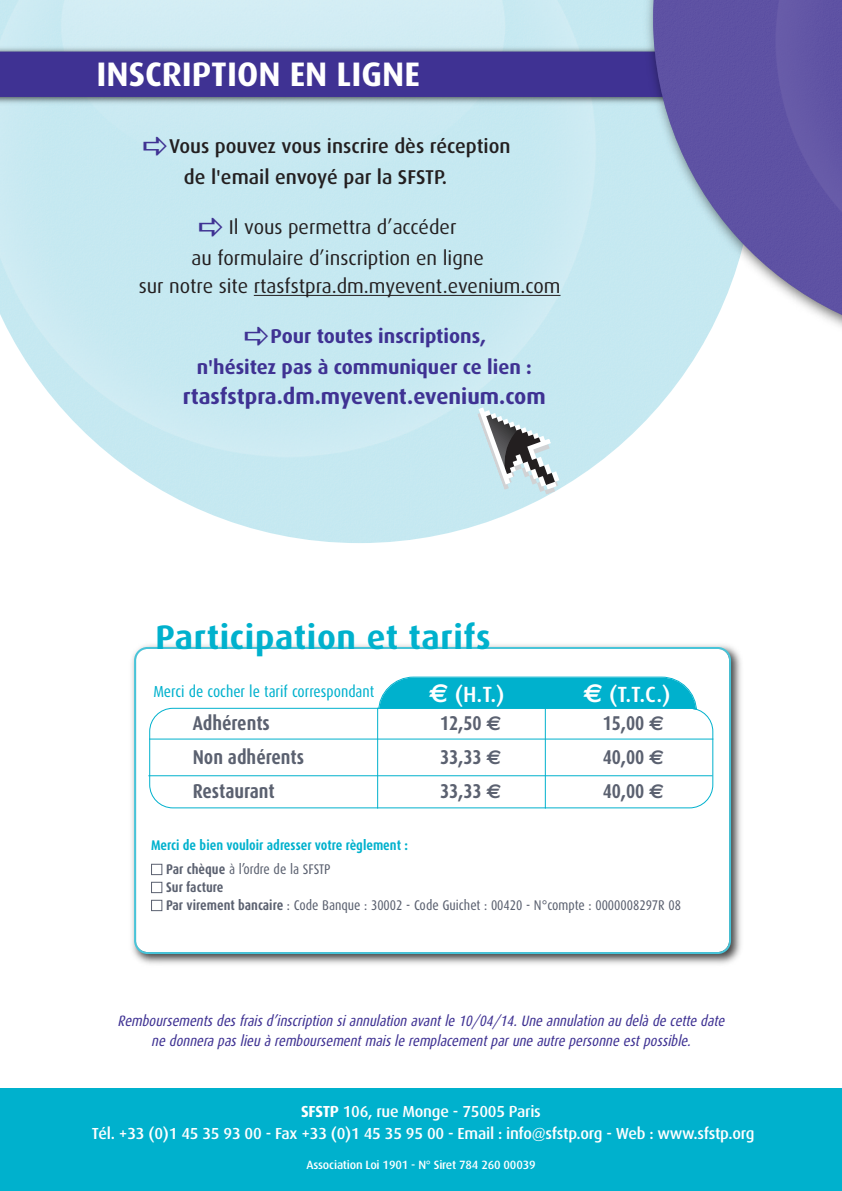
<style>
.page{position:relative;width:842px;height:1191px;background:#fff}
.page>*{position:absolute;margin:0;border:0;box-sizing:border-box;transform-origin:0 0}
.t1{font:700 34px "Dax";letter-spacing:.02em;color:#00b1cd}
.t2{font:700 34px "Dax";color:#fff}
.t3{font:700 22px "Dax";color:#3f3293}
.t4{font:500 22px "Dax";color:#fff}
.t5{font:20px/31.6px "Dax";color:#231f20;text-align:center}
.t6{font:700 20px "Dax Condensed";color:#5b6170}
.t7{font:500 20px/31.6px "Dax";color:#231f20}
.t8{font:700 20px/31.6px "Dax";color:#3f3293}
.t9{font:500 16px/22px "Dax";letter-spacing:-.015em;color:#fff;text-align:center}
.t10{font:16px "Dax Condensed";color:#00b1cd}
.t11{font:italic 15px/20px "Dax Condensed";color:#3f3293;text-align:center}
.t12{font:14px/18px "Dax Condensed";color:#5b6170}
.t13{font:700 14px/23.6px "Dax Condensed";color:#00b1cd}
.t14{font:500 12px "Dax";letter-spacing:-.015em;color:#fff}
.s1{font-family:"Euro Sans";font-weight:700;font-size:26px}
.s2{font-family:"Euro Sans"}
.s3{color:#5b6170}
.s4{font-weight:400;color:#5b6170}
.s5{font-weight:700}
</style>
<div class="page">
<div style="left:0;top:52px;width:641px;height:45px;background:#3f3293"></div>
<hr style="left:254px;top:295px;width:306px;height:1px;background:#231f20">
<svg style="left:477px;top:407px;width:82px;height:88px;background:#aec0c5"></svg>
<img style="left:132px;top:644px;width:609px;height:320px">
<svg style="left:134px;top:647px;width:597px;height:307px"></svg>
<img style="left:641px;top:0;width:62px;height:366px">
<svg style="left:653px;top:336px;width:55px;height:9px"></svg>
<img style="left:653px;top:0;width:189px;height:336px">
<div style="left:0;top:1089px;width:842px;height:102px;background:#00b1cd"></div>
<div style="left:379px;top:677px;width:317px;height:69px;background:#00b1cd;border-radius:34px"></div>
<div style="left:378px;top:676px;width:319px;height:71px;border:2px solid #00b1cd;border-radius:35px"></div>
<div style="left:150px;top:709px;width:562px;height:98px;background:#fff;border-radius:23px"></div>
<div style="left:149px;top:708px;width:564px;height:100px;border:2px solid #00b1cd;border-radius:24px"></div>
<hr style="left:149px;top:738px;width:564px;height:1px;background:#00b1cd">
<hr style="left:377px;top:708px;width:1px;height:100px;background:#00b1cd">
<hr style="left:545px;top:708px;width:1px;height:100px;background:#00b1cd">
<div style="left:152px;top:864px;width:9px;height:10px;background:#fff"></div>
<div style="left:151px;top:863px;width:11px;height:12px;border:1px solid #5b6170"></div>
<div style="left:152px;top:882px;width:9px;height:10px;background:#fff"></div>
<div style="left:151px;top:881px;width:11px;height:12px;border:1px solid #5b6170"></div>
<div style="left:152px;top:900px;width:9px;height:10px;background:#fff"></div>
<div style="left:151px;top:899px;width:11px;height:12px;border:1px solid #5b6170"></div>
<hr style="left:148px;top:775px;width:564px;height:1px;background:#00b1cd">
<svg style="left:144px;top:136px;width:23px;height:19px"></svg>
<svg style="left:199px;top:217px;width:23px;height:19px"></svg>
<svg style="left:245px;top:327px;width:23px;height:18px"></svg>
<h1 class="t2" style="left:96px;top:59px;width:325px">INSCRIPTION EN LIGNE</h1>
<h3 class="t7" style="left:184px;top:131px;width:328px;text-indent:-15px">Vous pouvez vous inscrire dès réception de l'email envoyé par la SFSTP.</h3>
<h3 class="t5" style="left:191px;top:213px;width:294px">Il vous permettra d’accéder<br>au formulaire d’inscription en ligne</h3>
<h3 class="t5" style="left:139px;top:273px;width:423px">sur notre site rtasfstpra.dm.myevent.evenium.com</h3>
<h3 class="t8" style="left:197px;top:321px;width:337px;text-indent:74px">Pour toutes inscriptions, n'hésitez pas à communiquer ce lien :</h3>
<h2 class="t3" style="left:183px;top:387px;width:364px">rtasfstpra.dm.myevent.evenium.com</h2>
<h1 class="t1" style="left:156px;top:622px;width:337px">Participation et tarifs</h1>
<p class="t10" style="left:153px;top:684px;width:222px">Merci de cocher le tarif correspondant</p>
<h2 class="t4" style="left:429px;top:684px;width:77px"><span class="s1">€</span> (H.T.)</h2>
<h2 class="t4" style="left:583px;top:684px;width:89px"><span class="s1">€</span> (T.T.C.)</h2>
<h3 class="t6" style="left:193px;top:714px;width:79px">Adhérents</h3>
<h3 class="t6" style="left:440px;top:714px;width:63px">12,50 <span class="s2">€</span></h3>
<h3 class="t6" style="left:603px;top:714px;width:63px">15,00 <span class="s2">€</span></h3>
<h3 class="t6" style="left:193px;top:748px;width:113px">Non adhérents</h3>
<h3 class="t6" style="left:440px;top:748px;width:63px">33,33 <span class="s2">€</span></h3>
<h3 class="t6" style="left:603px;top:748px;width:63px">40,00 <span class="s2">€</span></h3>
<h3 class="t6" style="left:193px;top:782px;width:84px">Restaurant</h3>
<h3 class="t6" style="left:440px;top:782px;width:63px">33,33 <span class="s2">€</span></h3>
<h3 class="t6" style="left:603px;top:782px;width:63px">40,00 <span class="s2">€</span></h3>
<p class="t13" style="left:166px;top:834px;width:243px;text-indent:-15px">Merci de bien vouloir adresser votre règlement :<br><span class="s3">Par chèque</span> <span class="s4">à l’ordre de la SFSTP</span></p>
<p class="t12" style="left:166px;top:879px;width:517px"><span class="s5">Sur facture<br>Par virement bancaire</span> : Code Banque : 30002 - Code Guichet : 00420 - N°compte : 0000008297R 08</p>
<p class="t11" style="left:118px;top:1011px;width:611px">Remboursements des frais d’inscription si annulation avant le 10/04/14. Une annulation au delà de cette date ne donnera pas lieu à remboursement mais le remplacement par une autre personne est possible.</p>
<p class="t9" style="left:92px;top:1101px;width:664px"><span class="s5">SFSTP</span> 106, rue Monge - 75005 Paris<br>Tél. +33 (0)1 45 35 93 00 - Fax +33 (0)1 45 35 95 00 - Email : info@sfstp.org - Web : www.sfstp.org</p>
<p class="t14" style="left:306px;top:1159px;width:231px">Association Loi 1901 - N° Siret 784 260 00039</p>
</div>
